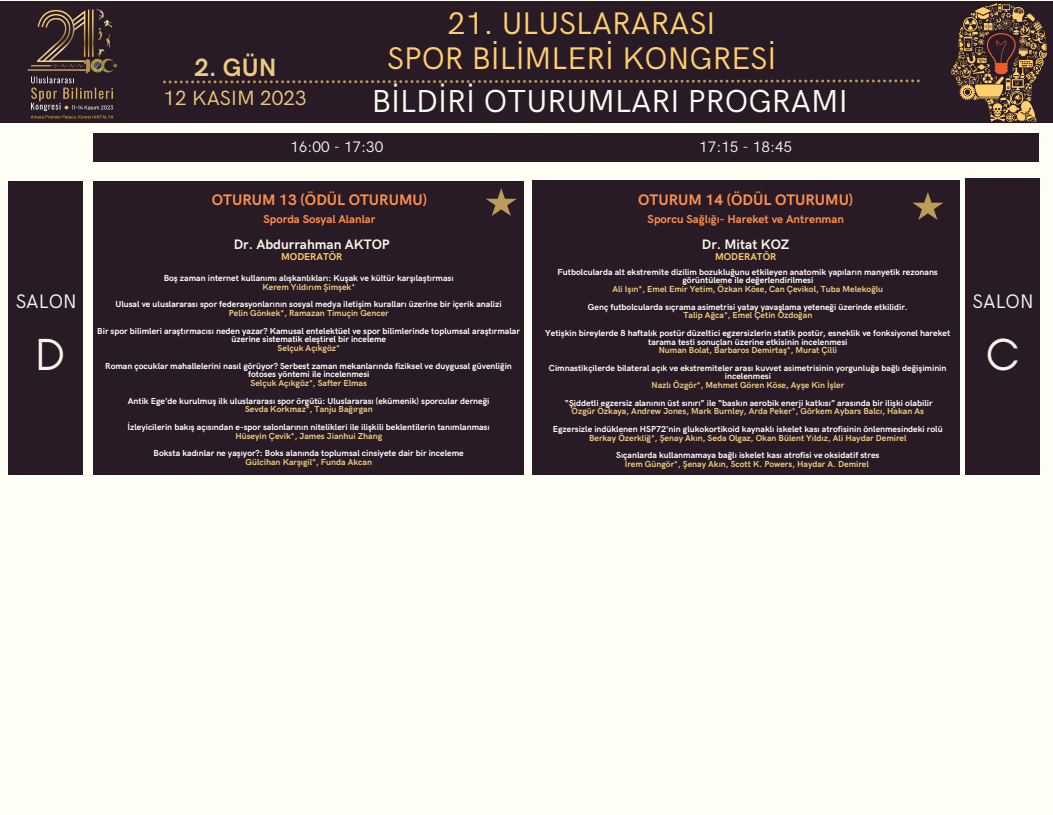
<style>
.page{position:relative;width:1053px;height:815px;background:#fff}
.page>*{position:absolute;margin:0;border:0;box-sizing:border-box;transform-origin:0 0}
.t1{font:45.75px "Glacial Indifference";color:#f6f6e9}
.t2{font:31.88px "HK Grotesk";color:#fffef5}
.t3{font:31.38px "HK Grotesk";color:#ffce6d}
.t4{font:700 25.12px "HK Grotesk";color:#eeca7e}
.t5{font:20.62px "HK Grotesk";color:#eeca7e}
.t6{font:19.62px "HK Grotesk";color:#f6f6e9}
.t7{font:700 15.25px "HK Grotesk";color:#ff914d}
.t8{font:15.25px "HK Grotesk";color:#f6f6e9}
.t9{font:700 13.75px "HK Grotesk";color:#f6f6e9}
.t10{font:700 11.5px "HK Grotesk";color:#ff914d}
.t11{font:700 10px "HK Grotesk";color:#ffce6d}
.t12{font:700 8.75px/8.8px "HK Grotesk";color:#fff;text-align:center}
.t13{font:700 8.75px "HK Grotesk";color:#eeca7e}
.t14{font:700 8.75px/8.8px "HK Grotesk";color:#fffef5;text-align:center}
</style>
<div class="page">
<div style="left:0;top:0;width:1052px;height:814px;background:#fffef5"></div>
<div style="left:0;top:1px;width:1052px;height:122px;background:#291b25"></div>
<svg style="left:950px;top:3px;width:96px;height:119px"></svg>
<div style="left:93px;top:133px;width:945px;height:29px;background:#291b25"></div>
<img style="left:27px;top:8px;width:90px;height:111px">
<svg style="left:163px;top:79px;width:756px;height:4px"></svg>
<div style="left:93px;top:182px;width:431px;height:293px;background:#291b25"></div>
<div style="left:532px;top:180px;width:427px;height:295px;background:#291b25"></div>
<div style="left:8px;top:182px;width:75px;height:293px;background:#291b25"></div>
<div style="left:965px;top:179px;width:75px;height:296px;background:#291b25"></div>
<svg style="left:486px;top:188px;width:30px;height:28px"></svg>
<svg style="left:912px;top:192px;width:31px;height:28px"></svg>
<p class="t6" style="left:16px;top:290px;width:63px">SALON</p>
<p class="t1" style="left:35px;top:326px;width:31px">D</p>
<p class="t4" style="left:194px;top:54px;width:84px">2. GÜN</p>
<p class="t3" style="left:448px;top:6px;width:269px">21. ULUSLARARASI</p>
<p class="t3" style="left:387px;top:41px;width:391px">SPOR BİLİMLERİ KONGRESİ</p>
<p class="t5" style="left:163px;top:86px;width:145px">12 KASIM 2023</p>
<p class="t2" style="left:371px;top:83px;width:477px">BİLDİRİ OTURUMLARI PROGRAMI</p>
<p class="t8" style="left:290px;top:138px;width:94px">16:00 - 17:30</p>
<p class="t8" style="left:699px;top:138px;width:94px">17:15 - 18:45</p>
<p class="t7" style="left:212px;top:191px;width:216px">OTURUM 13 (ÖDÜL OTURUMU)</p>
<p class="t10" style="left:263px;top:213px;width:113px">Sporda Sosyal Alanlar</p>
<p class="t7" style="left:638px;top:191px;width:216px">OTURUM 14 (ÖDÜL OTURUMU)</p>
<p class="t10" style="left:647px;top:213px;width:198px">Sporcu Sağlığı- Hareket ve Antrenman</p>
<p class="t9" style="left:234px;top:236px;width:157px">Dr. Abdurrahman AKTOP</p>
<p class="t11" style="left:281px;top:251px;width:63px">MODERATÖR</p>
<p class="t9" style="left:702px;top:236px;width:89px">Dr. Mitat KOZ</p>
<p class="t11" style="left:715px;top:251px;width:63px">MODERATÖR</p>
<p class="t12" style="left:164px;top:274px;width:291px">Boş zaman internet kullanımı alışkanlıkları: Kuşak ve kültür karşılaştırması</p>
<p class="t13" style="left:262px;top:282px;width:94px">Kerem Yıldırım Şimşek*</p>
<p class="t12" style="left:115px;top:300px;width:388px">Ulusal ve uluslararası spor federasyonlarının sosyal medya iletişim kuralları üzerine bir içerik analizi</p>
<p class="t13" style="left:229px;top:308px;width:161px">Pelin Gönkek*, Ramazan Timuçin Gencer</p>
<p class="t12" style="left:97px;top:326px;width:424px">Bir spor bilimleri araştırmacısı neden yazar? Kamusal entelektüel ve spor bilimlerinde toplumsal araştırmalar üzerine sistematik eleştirel bir inceleme</p>
<p class="t13" style="left:277px;top:343px;width:64px">Selçuk Açıkgöz*</p>
<p class="t12" style="left:105px;top:361px;width:408px">Roman çocuklar mahallelerini nasıl görüyor? Serbest zaman mekanlarında fiziksel ve duygusal güvenliğin fotoses yöntemi ile incelenmesi</p>
<p class="t13" style="left:250px;top:378px;width:118px">Selçuk Açıkgöz*, Safter Elmas</p>
<p class="t12" style="left:128px;top:396px;width:363px">Antik Ege’de kurulmuş ilk uluslararası spor örgütü: Uluslararası (ekümenik) sporcular derneği</p>
<p class="t13" style="left:245px;top:404px;width:129px">Sevda Korkmaz*, Tanju Bağırgan</p>
<p class="t12" style="left:127px;top:423px;width:364px">İzleyicilerin bakış açısından e-spor salonlarının nitelikleri ile ilişkili beklentilerin tanımlanması</p>
<p class="t13" style="left:235px;top:431px;width:148px">Hüseyin Çevik*, James Jianhui Zhang</p>
<p class="t12" style="left:154px;top:449px;width:311px">Boksta kadınlar ne yaşıyor?: Boks alanında toplumsal cinsiyete dair bir inceleme</p>
<p class="t13" style="left:245px;top:457px;width:128px">Gülcihan Karşıgil*, Funda Akcan</p>
<p class="t12" style="left:557px;top:267px;width:382px">Futbolcularda alt ekstremite dizilim bozukluğunu etkileyen anatomik yapıların manyetik rezonans görüntüleme ile değerlendirilmesi</p>
<p class="t13" style="left:612px;top:284px;width:272px">Ali Işın*, Emel Emir Yetim, Özkan Köse, Can Çevikol, Tuba Melekoğlu</p>
<p class="t12" style="left:588px;top:302px;width:321px">Genç futbolcularda sıçrama asimetrisi yatay yavaşlama yeteneği üzerinde etkilidir.</p>
<p class="t13" style="left:683px;top:310px;width:130px">Talip Ağca*, Emel Çetin Özdoğan</p>
<p class="t12" style="left:545px;top:329px;width:406px">Yetişkin bireylerde 8 haftalık postür düzeltici egzersizlerin statik postür, esneklik ve fonksiyonel hareket tarama testi sonuçları üzerine etkisinin incelenmesi</p>
<p class="t13" style="left:658px;top:345px;width:180px">Numan Bolat, Barbaros Demirtaş*, Murat Çilli</p>
<p class="t14" style="left:549px;top:364px;width:399px">Cimnastikçilerde bilateral açık ve ekstremiteler arası kuvvet asimetrisinin yorgunluğa bağlı değişiminin incelenmesi</p>
<p class="t13" style="left:651px;top:380px;width:194px">Nazlı Özgör*, Mehmet Gören Köse, Ayşe Kin İşler</p>
<p class="t12" style="left:565px;top:399px;width:369px">“Şiddetli egzersiz alanının üst sınırı” ile “baskın aerobik enerji katkısı” arasında bir ilişki olabilir</p>
<p class="t13" style="left:571px;top:406px;width:354px">Özgür Özkaya, Andrew Jones, Mark Burnley, Arda Peker*, Görkem Aybars Balcı, Hakan As</p>
<p class="t12" style="left:552px;top:425px;width:391px">Egzersizle indüklenen HSP72’nin glukokortikoid kaynaklı iskelet kası atrofisinin önlenmesindeki rolü</p>
<p class="t13" style="left:589px;top:433px;width:319px">Berkay Özerkliğ*, Şenay Akın, Seda Olgaz, Okan Bülent Yıldız, Ali Haydar Demirel</p>
<p class="t12" style="left:616px;top:451px;width:265px">Sıçanlarda kullanmamaya bağlı iskelet kası atrofisi ve oksidatif stres</p>
<p class="t13" style="left:624px;top:459px;width:246px">İrem Güngör*, Şenay Akın, Scott K. Powers, Haydar A. Demirel</p>
<p class="t6" style="left:972px;top:290px;width:63px">SALON</p>
<p class="t1" style="left:985px;top:326px;width:35px">C</p>
</div>
